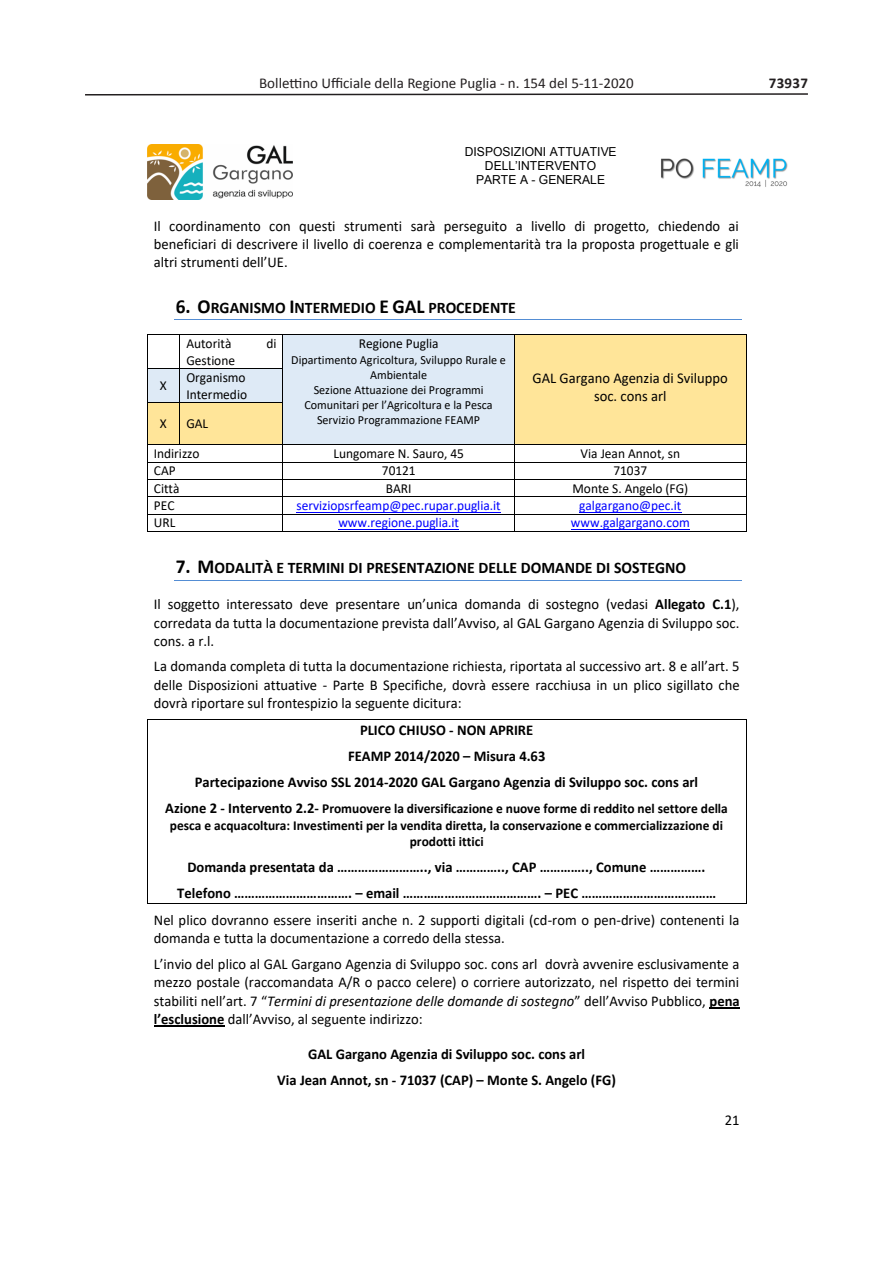
<style>
.page{position:relative;width:893px;height:1263px;background:#fff}
.page>*{position:absolute;margin:0;border:0;box-sizing:border-box;transform-origin:0 0}
.t1{font:700 16.2px "Calibri";color:#000}
.t2{font:15px/18.3px "Calibri";color:#000;text-align:justify}
.t3{font:700 15px/25.8px "Calibri";color:#000;text-align:center}
.t4{font:15px "Calibri";color:#231f20}
.t5{font:700 15px "Calibri";letter-spacing:.015em;color:#231f20}
.t6{font:700 13.8px/16.8px "Calibri";color:#000;text-align:center}
.t7{font:13.8px/16.8px "Calibri";color:#000}
.t8{font:13.8px "Calibri";color:#00f}
.t9{font:12.45px/15.1px "Calibri";color:#000;text-align:center}
.t10{font:12.45px/14.2px "Arial";color:#000;text-align:center}
.s1{font-size:19.8px}
.s2{font-weight:700}
.s3{font-size:15px}
.s4{font-style:italic}
</style>
<div class="page">
<svg style="left:85px;top:93px;width:723px;height:3px"></svg>
<img style="left:661px;top:158px;width:127px;height:29px">
<img style="left:147px;top:144px;width:145px;height:55px">
<hr style="left:174px;top:319px;width:567px;height:1px;background:#548dd4">
<div style="left:283px;top:335px;width:231px;height:109px;background:#deeaf6"></div>
<div style="left:515px;top:335px;width:231px;height:109px;background:#ffe599"></div>
<hr style="left:148px;top:334px;width:31px;height:1px;background:#000">
<hr style="left:180px;top:334px;width:103px;height:1px;background:#000">
<hr style="left:283px;top:334px;width:231px;height:1px;background:#000">
<hr style="left:515px;top:334px;width:231px;height:1px;background:#000">
<hr style="left:147px;top:335px;width:1px;height:33px;background:#000">
<hr style="left:179px;top:335px;width:1px;height:33px;background:#000">
<hr style="left:283px;top:335px;width:1px;height:33px;background:#000">
<hr style="left:514px;top:335px;width:1px;height:33px;background:#000">
<hr style="left:746px;top:335px;width:1px;height:33px;background:#000">
<div style="left:148px;top:369px;width:31px;height:34px;background:#deeaf6"></div>
<div style="left:180px;top:369px;width:103px;height:34px;background:#deeaf6"></div>
<hr style="left:148px;top:368px;width:31px;height:1px;background:#000">
<hr style="left:180px;top:368px;width:103px;height:1px;background:#000">
<hr style="left:147px;top:369px;width:1px;height:34px;background:#000">
<hr style="left:179px;top:369px;width:1px;height:34px;background:#000">
<hr style="left:283px;top:369px;width:1px;height:34px;background:#000">
<hr style="left:514px;top:369px;width:1px;height:34px;background:#000">
<hr style="left:746px;top:369px;width:1px;height:34px;background:#000">
<div style="left:148px;top:403px;width:31px;height:41px;background:#ffe599"></div>
<div style="left:180px;top:403px;width:103px;height:41px;background:#ffe599"></div>
<hr style="left:148px;top:403px;width:31px;height:1px;background:#000">
<hr style="left:180px;top:403px;width:103px;height:1px;background:#000">
<hr style="left:147px;top:403px;width:1px;height:41px;background:#000">
<hr style="left:179px;top:403px;width:1px;height:41px;background:#000">
<hr style="left:283px;top:403px;width:1px;height:41px;background:#000">
<hr style="left:514px;top:403px;width:1px;height:41px;background:#000">
<hr style="left:746px;top:403px;width:1px;height:41px;background:#000">
<hr style="left:148px;top:444px;width:31px;height:1px;background:#000">
<hr style="left:180px;top:444px;width:103px;height:1px;background:#000">
<hr style="left:283px;top:444px;width:231px;height:1px;background:#000">
<hr style="left:515px;top:444px;width:231px;height:1px;background:#000">
<hr style="left:148px;top:462px;width:135px;height:1px;background:#000">
<hr style="left:283px;top:462px;width:231px;height:1px;background:#000">
<hr style="left:515px;top:462px;width:231px;height:1px;background:#000">
<hr style="left:148px;top:479px;width:135px;height:1px;background:#000">
<hr style="left:283px;top:479px;width:231px;height:1px;background:#000">
<hr style="left:515px;top:479px;width:231px;height:1px;background:#000">
<hr style="left:296px;top:512px;width:205px;height:1px;background:#00f">
<hr style="left:579px;top:512px;width:102px;height:1px;background:#00f">
<hr style="left:148px;top:496px;width:135px;height:1px;background:#000">
<hr style="left:283px;top:496px;width:231px;height:1px;background:#000">
<hr style="left:515px;top:496px;width:231px;height:1px;background:#000">
<hr style="left:338px;top:529px;width:121px;height:1px;background:#00f">
<hr style="left:571px;top:529px;width:119px;height:1px;background:#00f">
<hr style="left:148px;top:514px;width:135px;height:1px;background:#000">
<hr style="left:283px;top:514px;width:231px;height:1px;background:#000">
<hr style="left:515px;top:514px;width:231px;height:1px;background:#000">
<svg style="left:147px;top:444px;width:1px;height:88px"></svg>
<hr style="left:148px;top:531px;width:135px;height:1px;background:#000">
<hr style="left:283px;top:531px;width:231px;height:1px;background:#000">
<svg style="left:514px;top:444px;width:1px;height:88px"></svg>
<hr style="left:515px;top:531px;width:231px;height:1px;background:#000">
<svg style="left:746px;top:444px;width:1px;height:88px"></svg>
<hr style="left:174px;top:580px;width:567px;height:1px;background:#548dd4">
<hr style="left:147px;top:719px;width:599px;height:1px;background:#000">
<hr style="left:147px;top:903px;width:599px;height:1px;background:#000">
<svg style="left:147px;top:720px;width:1px;height:183px"></svg>
<svg style="left:746px;top:719px;width:1px;height:185px"></svg>
<hr style="left:709px;top:1007px;width:31px;height:1px;background:#000">
<hr style="left:154px;top:1025px;width:70px;height:1px;background:#000">
<p class="t4" style="left:259px;top:74px;width:376px">Bollettino Ufficiale della Regione Puglia - n. 154 del 5-11-2020</p>
<p class="t5" style="left:769px;top:72px;width:41px">73937</p>
<p class="t10" style="left:465px;top:144px;width:153px">DISPOSIZIONI ATTUATIVE<br>DELL’INTERVENTO<br>PARTE A - GENERALE</p>
<p class="t2" style="left:154px;top:216px;width:587px">Il coordinamento con questi strumenti sarà perseguito a livello di progetto, chiedendo ai beneficiari di descrivere il livello di coerenza e complementarità tra la proposta progettuale e gli altri strumenti dell’UE.</p>
<p class="t1" style="left:176px;top:296px;width:342px"><span class="s1">6. O</span>RGANISMO <span class="s1">I</span>NTERMEDIO <span class="s1">E GAL</span> PROCEDENTE</p>
<p class="t7" style="left:186px;top:335px;width:47px">Autorità</p>
<p class="t7" style="left:266px;top:335px;width:12px">di</p>
<p class="t7" style="left:186px;top:351px;width:50px">Gestione</p>
<p class="t7" style="left:359px;top:335px;width:81px">Regione Puglia</p>
<p class="t9" style="left:291px;top:352px;width:216px">Dipartimento Agricoltura, Sviluppo Rurale e<br>Ambientale<br>Sezione Attuazione dei Programmi<br>Comunitari per l’Agricoltura e la Pesca<br>Servizio Programmazione FEAMP</p>
<p class="t2" style="left:532px;top:368px;width:197px;text-align:center">GAL Gargano Agenzia di Sviluppo soc. cons arl</p>
<p class="t7" style="left:160px;top:377px;width:8px">X</p>
<p class="t7" style="left:186px;top:369px;width:62px">Organismo<br>Intermedio</p>
<p class="t7" style="left:160px;top:415px;width:8px">X</p>
<p class="t7" style="left:154px;top:409px;width:56px;line-height:29.5px;text-indent:33px">GAL<br>Indirizzo</p>
<p class="t7" style="left:333px;top:445px;width:132px">Lungomare N. Sauro, 45</p>
<p class="t7" style="left:581px;top:445px;width:101px">Via Jean Annot, sn</p>
<p class="t7" style="left:154px;top:462px;width:23px">CAP</p>
<p class="t7" style="left:382px;top:462px;width:35px">70121</p>
<p class="t7" style="left:613px;top:462px;width:35px">71037</p>
<p class="t7" style="left:154px;top:479px;width:27px">Città</p>
<p class="t7" style="left:386px;top:479px;width:27px">BARI</p>
<p class="t7" style="left:572px;top:479px;width:117px">Monte S. Angelo (FG)</p>
<p class="t7" style="left:154px;top:497px;width:22px">PEC</p>
<p class="t8" style="left:296px;top:496px;width:206px">serviziopsrfeamp@pec.rupar.puglia.it</p>
<p class="t8" style="left:579px;top:496px;width:104px">galgargano@pec.it</p>
<p class="t7" style="left:154px;top:514px;width:23px">URL</p>
<p class="t8" style="left:338px;top:513px;width:122px">www.regione.puglia.it</p>
<p class="t8" style="left:571px;top:513px;width:120px">www.galgargano.com</p>
<p class="t1" style="left:176px;top:556px;width:512px"><span class="s1">7. M</span>ODALITÀ E TERMINI DI PRESENTAZIONE DELLE DOMANDE DI SOSTEGNO</p>
<p class="t2" style="left:154px;top:595px;width:587px">Il soggetto interessato deve presentare un’unica domanda di sostegno (vedasi <span class="s2">Allegato C.1</span>), corredata da tutta la documentazione prevista dall’Avviso, al GAL Gargano Agenzia di Sviluppo soc. cons. a r.l.</p>
<p class="t2" style="left:154px;top:657px;width:587px">La domanda completa di tutta la documentazione richiesta, riportata al successivo art. 8 e all’art. 5 delle Disposizioni attuative - Parte B Specifiche, dovrà essere racchiusa in un plico sigillato che dovrà riportare sul frontespizio la seguente dicitura:</p>
<p class="t3" style="left:195px;top:717px;width:505px">PLICO CHIUSO - NON APRIRE<br>FEAMP 2014/2020 – Misura 4.63<br>Partecipazione Avviso SSL 2014-2020 GAL Gargano Agenzia di Sviluppo soc. cons arl</p>
<p class="t6" style="left:165px;top:799px;width:564px"><span class="s3">Azione 2 - Intervento 2.2-</span> Promuovere la diversificazione e nuove forme di reddito nel settore della pesca e acquacoltura: Investimenti per la vendita diretta, la conservazione e commercializzazione di prodotti ittici</p>
<p class="t3" style="left:177px;top:854px;width:540px">Domanda presentata da …………………….., via ………….., CAP ………….., Comune …………….<br>Telefono ……………………………. – email …………………………………. – PEC …………………………………</p>
<p class="t2" style="left:154px;top:911px;width:587px">Nel plico dovranno essere inseriti anche n. 2 supporti digitali (cd-rom o pen-drive) contenenti la domanda e tutta la documentazione a corredo della stessa.</p>
<p class="t2" style="left:154px;top:955px;width:587px">L’invio del plico al GAL Gargano Agenzia di Sviluppo soc. cons arl dovrà avvenire esclusivamente a mezzo postale (raccomandata A/R o pacco celere) o corriere autorizzato, nel rispetto dei termini stabiliti nell’art. 7 “<span class="s4">Termini di presentazione delle domande di sostegno</span>” dell’Avviso Pubblico, <span class="s2">pena l’esclusione</span> dall’Avviso, al seguente indirizzo:</p>
<p class="t3" style="left:277px;top:1041px;width:340px">GAL Gargano Agenzia di Sviluppo soc. cons arl<br>Via Jean Annot, sn - 71037 (CAP) – Monte S. Angelo (FG)</p>
<p class="t2" style="left:725px;top:1110px;width:16px">21</p>
</div>
